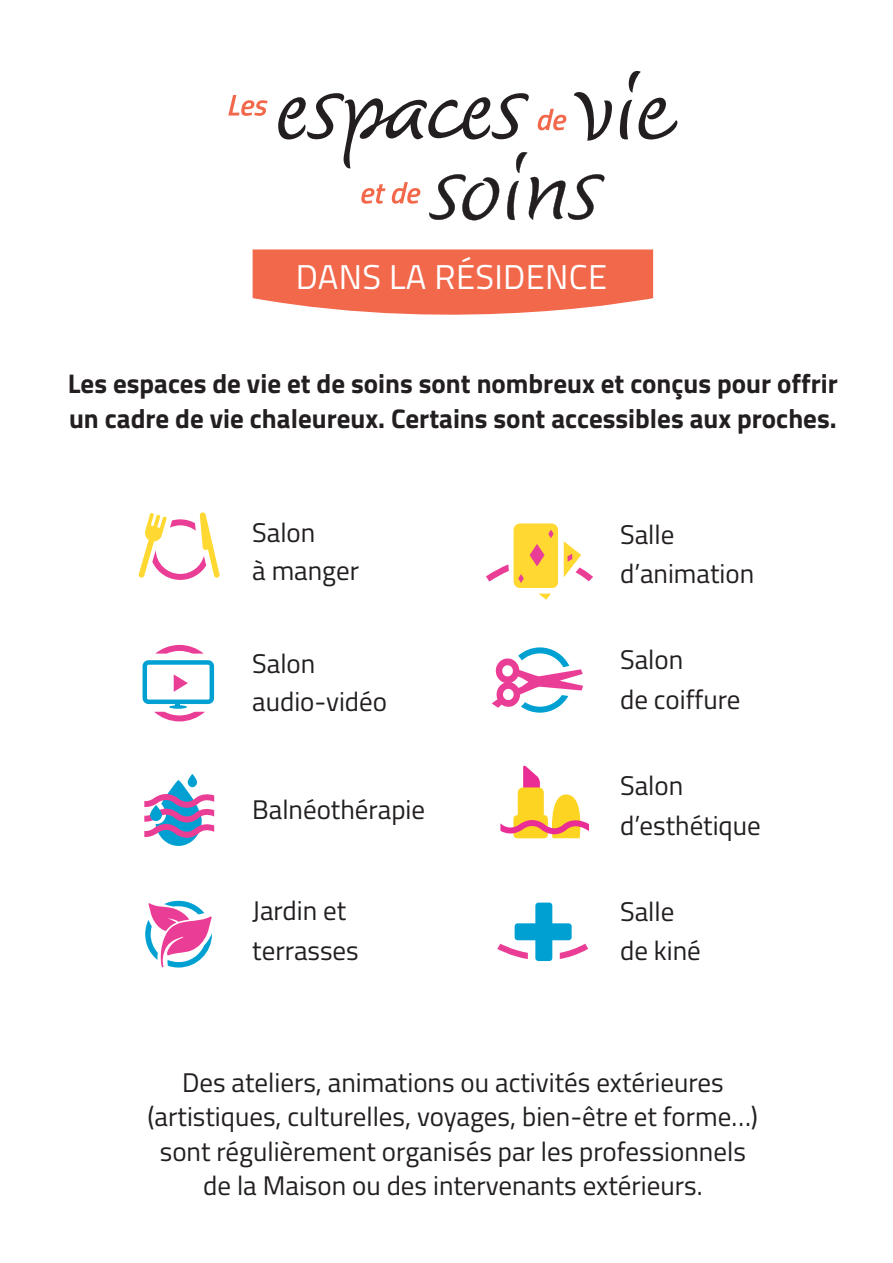
<style>
.page{position:relative;width:893px;height:1263px;background:#fff}
.page>*{position:absolute;margin:0;border:0;box-sizing:border-box;transform-origin:0 0}
.t1{font:34.5px "Titillium";letter-spacing:.01em;color:#fff}
.t2{font:27px/39.5px "Titillium";color:#231f20}
.t3{font:700 27px/34.5px "Titillium";color:#231f20}
</style>
<div class="page">
<svg style="left:228px;top:95px;width:40px;height:21px"></svg>
<svg style="left:620px;top:71px;width:57px;height:68px"></svg>
<svg style="left:278px;top:92px;width:334px;height:128px"></svg>
<svg style="left:253px;top:249px;width:400px;height:66px;background:#f3765b"></svg>
<svg style="left:155px;top:645px;width:49px;height:9px"></svg>
<svg style="left:143px;top:660px;width:71px;height:61px"></svg>
<svg style="left:492px;top:647px;width:91px;height:66px"></svg>
<svg style="left:145px;top:901px;width:67px;height:67px"></svg>
<svg style="left:138px;top:512px;width:82px;height:68px"></svg>
<svg style="left:144px;top:774px;width:70px;height:72px"></svg>
<svg style="left:497px;top:902px;width:91px;height:59px"></svg>
<svg style="left:539px;top:594px;width:12px;height:6px"></svg>
<div style="left:514px;top:523px;width:44px;height:65px;background:#ffd831;border-radius:7px"></div>
<svg style="left:518px;top:529px;width:39px;height:58px"></svg>
<svg style="left:486px;top:564px;width:23px;height:18px"></svg>
<svg style="left:564px;top:541px;width:29px;height:40px"></svg>
<svg style="left:500px;top:765px;width:89px;height:73px"></svg>
<p class="t1" style="left:296px;top:252px;width:313px">DANS LA RÉSIDENCE</p>
<p class="t3" style="left:68px;top:365px;width:772px">Les espaces de vie et de soins sont nombreux et conçus pour offrir un cadre de vie chaleureux. Certains sont accessibles aux proches.</p>
<p class="t2" style="left:252px;top:512px;width:108px;line-height:37.8px">Salon<br>à manger</p>
<p class="t2" style="left:252px;top:643px;width:136px;line-height:37.8px">Salon audio-vidéo</p>
<p class="t2" style="left:252px;top:789px;width:174px">Balnéothérapie</p>
<p class="t2" style="left:252px;top:888px;width:108px;line-height:40.8px">Jardin et terrasses</p>
<p class="t2" style="left:620px;top:513px;width:136px">Salle d’animation</p>
<p class="t2" style="left:620px;top:639px;width:122px">Salon<br>de coiffure</p>
<p class="t2" style="left:620px;top:765px;width:142px">Salon d’esthétique</p>
<p class="t2" style="left:620px;top:890px;width:82px">Salle de kiné</p>
<p class="t2" style="left:148px;top:1064px;width:612px;line-height:34.5px;text-align:center">Des ateliers, animations ou activités extérieures (artistiques, culturelles, voyages, bien-être et forme…) sont régulièrement organisés par les professionnels de la Maison ou des intervenants extérieurs.</p>
</div>
